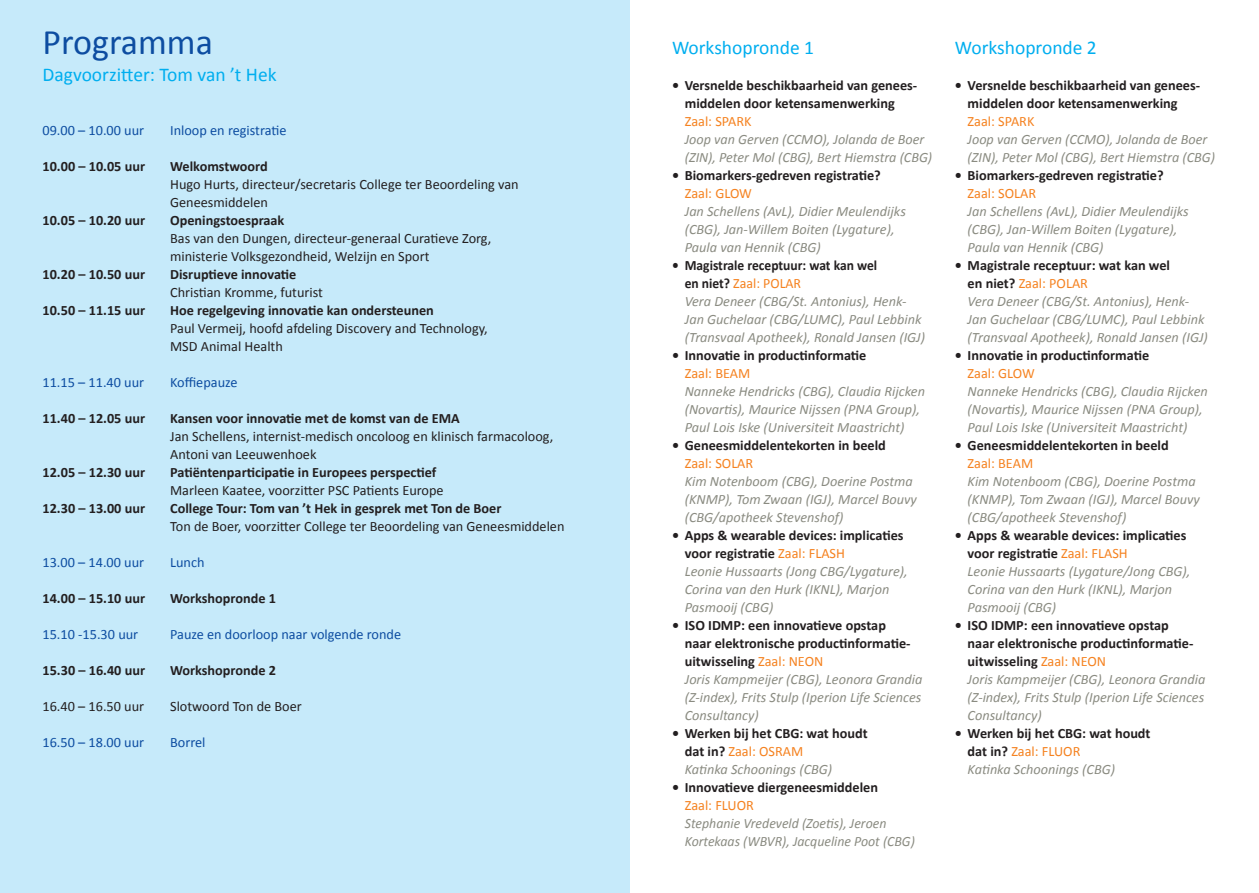
<style>
.page{position:relative;width:1259px;height:893px;background:#fff}
.page>*{position:absolute;margin:0;border:0;box-sizing:border-box;transform-origin:0 0}
._02___introtekst{font:36px "Calibri";color:#0d4da1}
._04___platte_tekst{font:19.5px "Calibri";color:#00aeef}
._04___platte_tekst-2{font:italic 14.25px/18px "Calibri";color:#8a8b81}
._04___platte_tekst-3{font:700 14.25px/18px "Calibri";color:#231f20}
._04___platte_tekst-4{font:14.25px/18px "Calibri";color:#231f20}
._04___platte_tekst-5{font:14.25px "Calibri";color:#0d4da1}
._04___platte_tekst-6{font:700 14.25px/18px "Calibri";color:#231f20;scale:.95 1}
.s1{font-weight:400;color:#f58220}
</style>
<div class="page">
<div style="left:0;top:0;width:629px;height:893px;background:#c6eafa"></div>
<p class="_02___introtekst" style="left:43px;top:19px;width:172px">Programma</p>
<p class="_04___platte_tekst" style="left:43px;top:62px;width:236px">Dagvoorzitter: Tom van ’t Hek</p>
<p class="_04___platte_tekst-5" style="left:43px;top:121px;width:103px">09.00 – 10.00 uur</p>
<p class="_04___platte_tekst-5" style="left:170px;top:121px;width:118px">Inloop en registratie</p>
<p class="_04___platte_tekst-3" style="left:43px;top:157px;width:104px">10.00 – 10.05 uur</p>
<p class="_04___platte_tekst-3" style="left:170px;top:157px;width:99px">Welkomstwoord</p>
<p class="_04___platte_tekst-4" style="left:170px;top:175px;width:350px">Hugo Hurts, directeur/secretaris College ter Beoordeling van<br>Geneesmiddelen</p>
<p class="_04___platte_tekst-3" style="left:43px;top:211px;width:104px">10.05 – 10.20 uur</p>
<p class="_04___platte_tekst-3" style="left:170px;top:211px;width:116px">Openingstoespraak</p>
<p class="_04___platte_tekst-4" style="left:170px;top:229px;width:323px">Bas van den Dungen, directeur-generaal Curatieve Zorg, ministerie Volksgezondheid, Welzijn en Sport</p>
<p class="_04___platte_tekst-3" style="left:43px;top:265px;width:104px">10.20 – 10.50 uur</p>
<p class="_04___platte_tekst-3" style="left:170px;top:265px;width:128px">Disruptieve innovatie</p>
<p class="_04___platte_tekst-4" style="left:170px;top:283px;width:154px">Christian Kromme, futurist</p>
<p class="_04___platte_tekst-3" style="left:43px;top:301px;width:104px">10.50 – 11.15 uur</p>
<p class="_04___platte_tekst-3" style="left:170px;top:301px;width:265px">Hoe regelgeving innovatie kan ondersteunen</p>
<p class="_04___platte_tekst-4" style="left:170px;top:319px;width:319px">Paul Vermeij, hoofd afdeling Discovery and Technology,<br>MSD Animal Health</p>
<p class="_04___platte_tekst-5" style="left:43px;top:373px;width:103px">11.15 – 11.40 uur</p>
<p class="_04___platte_tekst-5" style="left:170px;top:373px;width:69px">Koffiepauze</p>
<p class="_04___platte_tekst-3" style="left:43px;top:409px;width:104px">11.40 – 12.05 uur</p>
<p class="_04___platte_tekst-3" style="left:170px;top:409px;width:291px">Kansen voor innovatie met de komst van de EMA</p>
<p class="_04___platte_tekst-4" style="left:170px;top:427px;width:385px">Jan Schellens, internist-medisch oncoloog en klinisch farmacoloog,<br>Antoni van Leeuwenhoek</p>
<p class="_04___platte_tekst-3" style="left:43px;top:463px;width:104px">12.05 – 12.30 uur</p>
<p class="_04___platte_tekst-3" style="left:170px;top:463px;width:268px">Patiëntenparticipatie in Europees perspectief</p>
<p class="_04___platte_tekst-4" style="left:170px;top:481px;width:275px">Marleen Kaatee, voorzitter PSC Patients Europe</p>
<p class="_04___platte_tekst-3" style="left:43px;top:499px;width:104px">12.30 – 13.00 uur</p>
<p class="_04___platte_tekst-3" style="left:170px;top:499px;width:333px">College Tour: Tom van ’t Hek in gesprek met Ton de Boer</p>
<p class="_04___platte_tekst-4" style="left:170px;top:517px;width:396px">Ton de Boer, voorzitter College ter Beoordeling van Geneesmiddelen</p>
<p class="_04___platte_tekst-5" style="left:43px;top:553px;width:103px">13.00 – 14.00 uur</p>
<p class="_04___platte_tekst-5" style="left:170px;top:553px;width:36px">Lunch</p>
<p class="_04___platte_tekst-3" style="left:43px;top:589px;width:104px">14.00 – 15.10 uur</p>
<p class="_04___platte_tekst-3" style="left:170px;top:589px;width:107px">Workshopronde 1</p>
<p class="_04___platte_tekst-5" style="left:43px;top:625px;width:97px">15.10 -15.30 uur</p>
<p class="_04___platte_tekst-5" style="left:170px;top:625px;width:232px">Pauze en doorloop naar volgende ronde</p>
<p class="_04___platte_tekst-3" style="left:43px;top:661px;width:104px">15.30 – 16.40 uur</p>
<p class="_04___platte_tekst-3" style="left:170px;top:661px;width:107px">Workshopronde 2</p>
<p class="_04___platte_tekst-4" style="left:43px;top:697px;width:103px">16.40 – 16.50 uur</p>
<p class="_04___platte_tekst-4" style="left:170px;top:697px;width:133px">Slotwoord Ton de Boer</p>
<p class="_04___platte_tekst-5" style="left:43px;top:733px;width:103px">16.50 – 18.00 uur</p>
<p class="_04___platte_tekst-5" style="left:170px;top:733px;width:37px">Borrel</p>
<p class="_04___platte_tekst" style="left:672px;top:35px;width:143px">Workshopronde 1</p>
<p class="_04___platte_tekst-3" style="left:685px;top:76px;width:234px;text-indent:-13px">• Versnelde beschikbaarheid van genees&shy;middelen door ketensamenwerking<br><span class="s1">Zaal: SPARK</span></p>
<p class="_04___platte_tekst-2" style="left:685px;top:129px;width:249px">Joop van Gerven (CCMO), Jolanda de Boer (ZIN), Peter Mol (CBG), Bert Hiemstra (CBG)</p>
<p class="_04___platte_tekst-3" style="left:685px;top:166px;width:198px;text-indent:-13px">• Biomarkers-gedreven registratie?<br><span class="s1">Zaal: GLOW</span></p>
<p class="_04___platte_tekst-2" style="left:685px;top:201px;width:223px">Jan Schellens (AvL), Didier Meulendijks (CBG), Jan-Willem Boiten (Lygature),<br>Paula van Hennik (CBG)</p>
<p class="_04___platte_tekst-6" style="left:685px;top:256px;width:204px;text-indent:-13px">• Magistrale receptuur: wat kan wel en niet? <span class="s1">Zaal: POLAR</span></p>
<p class="_04___platte_tekst-2" style="left:685px;top:291px;width:242px">Vera Deneer (CBG/St. Antonius), Henk-<br>Jan Guchelaar (CBG/LUMC), Paul Lebbink (Transvaal Apotheek), Ronald Jansen (IGJ)</p>
<p class="_04___platte_tekst-3" style="left:685px;top:346px;width:183px;text-indent:-13px">• Innovatie in productinformatie<br><span class="s1">Zaal: BEAM</span></p>
<p class="_04___platte_tekst-2" style="left:685px;top:381px;width:242px">Nanneke Hendricks (CBG), Claudia Rijcken (Novartis), Maurice Nijssen (PNA Group),<br>Paul Lois Iske (Universiteit Maastricht)</p>
<p class="_04___platte_tekst-3" style="left:685px;top:436px;width:203px;text-indent:-13px">• Geneesmiddelentekorten in beeld<br><span class="s1">Zaal: SOLAR</span></p>
<p class="_04___platte_tekst-2" style="left:685px;top:471px;width:234px">Kim Notenboom (CBG), Doerine Postma (KNMP), Tom Zwaan (IGJ), Marcel Bouvy (CBG/apotheek Stevenshof)</p>
<p class="_04___platte_tekst-3" style="left:685px;top:526px;width:220px;text-indent:-13px">• Apps &amp; wearable devices: implicaties voor registratie <span class="s1">Zaal: FLASH</span></p>
<p class="_04___platte_tekst-2" style="left:685px;top:561px;width:225px">Leonie Hussaarts (Jong CBG/Lygature),<br>Corina van den Hurk (IKNL), Marjon<br>Pasmooij (CBG)</p>
<p class="_04___platte_tekst-3" style="left:685px;top:616px;width:227px;text-indent:-13px">• ISO IDMP: een innovatieve opstap naar elektronische productinformatie&shy;uitwisseling <span class="s1">Zaal: NEON</span></p>
<p class="_04___platte_tekst-2" style="left:685px;top:669px;width:239px;text-align:justify">Joris Kampmeijer (CBG), Leonora Grandia (Z-index), Frits Stulp (Iperion Life Sciences Consultancy)</p>
<p class="_04___platte_tekst-3" style="left:685px;top:724px;width:184px;text-indent:-13px">• Werken bij het CBG: wat houdt dat in? <span class="s1">Zaal: OSRAM</span></p>
<p class="_04___platte_tekst-2" style="left:685px;top:759px;width:149px">Katinka Schoonings (CBG)</p>
<p class="_04___platte_tekst-3" style="left:685px;top:778px;width:195px;text-indent:-13px">• Innovatieve diergeneesmiddelen<br><span class="s1">Zaal: FLUOR</span></p>
<p class="_04___platte_tekst-2" style="left:685px;top:813px;width:232px">Stephanie Vredeveld (Zoetis), Jeroen<br>Kortekaas (WBVR), Jacqueline Poot (CBG)</p>
<p class="_04___platte_tekst" style="left:955px;top:35px;width:143px">Workshopronde 2</p>
<p class="_04___platte_tekst-3" style="left:967px;top:76px;width:234px;text-indent:-13px">• Versnelde beschikbaarheid van genees&shy;middelen door ketensamenwerking<br><span class="s1">Zaal: SPARK</span></p>
<p class="_04___platte_tekst-2" style="left:967px;top:129px;width:249px">Joop van Gerven (CCMO), Jolanda de Boer (ZIN), Peter Mol (CBG), Bert Hiemstra (CBG)</p>
<p class="_04___platte_tekst-3" style="left:967px;top:166px;width:198px;text-indent:-13px">• Biomarkers-gedreven registratie?<br><span class="s1">Zaal: SOLAR</span></p>
<p class="_04___platte_tekst-2" style="left:967px;top:201px;width:223px">Jan Schellens (AvL), Didier Meulendijks (CBG), Jan-Willem Boiten (Lygature),<br>Paula van Hennik (CBG)</p>
<p class="_04___platte_tekst-3" style="left:967px;top:256px;width:204px;text-indent:-13px">• Magistrale receptuur: wat kan wel en niet? <span class="s1">Zaal: POLAR</span></p>
<p class="_04___platte_tekst-2" style="left:967px;top:291px;width:242px">Vera Deneer (CBG/St. Antonius), Henk-<br>Jan Guchelaar (CBG/LUMC), Paul Lebbink (Transvaal Apotheek), Ronald Jansen (IGJ)</p>
<p class="_04___platte_tekst-3" style="left:967px;top:346px;width:183px;text-indent:-13px">• Innovatie in productinformatie<br><span class="s1">Zaal: GLOW</span></p>
<p class="_04___platte_tekst-2" style="left:967px;top:381px;width:242px">Nanneke Hendricks (CBG), Claudia Rijcken (Novartis), Maurice Nijssen (PNA Group),<br>Paul Lois Iske (Universiteit Maastricht)</p>
<p class="_04___platte_tekst-3" style="left:967px;top:436px;width:203px;text-indent:-13px">• Geneesmiddelentekorten in beeld<br><span class="s1">Zaal: BEAM</span></p>
<p class="_04___platte_tekst-2" style="left:967px;top:471px;width:234px">Kim Notenboom (CBG), Doerine Postma (KNMP), Tom Zwaan (IGJ), Marcel Bouvy (CBG/apotheek Stevenshof)</p>
<p class="_04___platte_tekst-3" style="left:967px;top:526px;width:220px;text-indent:-13px">• Apps &amp; wearable devices: implicaties voor registratie <span class="s1">Zaal: FLASH</span></p>
<p class="_04___platte_tekst-2" style="left:967px;top:561px;width:224px">Leonie Hussaarts (Lygature/Jong CBG),<br>Corina van den Hurk (IKNL), Marjon<br>Pasmooij (CBG)</p>
<p class="_04___platte_tekst-3" style="left:967px;top:616px;width:227px;text-indent:-13px">• ISO IDMP: een innovatieve opstap naar elektronische productinformatie&shy;uitwisseling <span class="s1">Zaal: NEON</span></p>
<p class="_04___platte_tekst-2" style="left:967px;top:669px;width:239px;text-align:justify">Joris Kampmeijer (CBG), Leonora Grandia (Z-index), Frits Stulp (Iperion Life Sciences Consultancy)</p>
<p class="_04___platte_tekst-3" style="left:967px;top:724px;width:184px;text-indent:-13px">• Werken bij het CBG: wat houdt dat in? <span class="s1">Zaal: FLUOR</span></p>
<p class="_04___platte_tekst-2" style="left:967px;top:759px;width:149px">Katinka Schoonings (CBG)</p>
</div>
